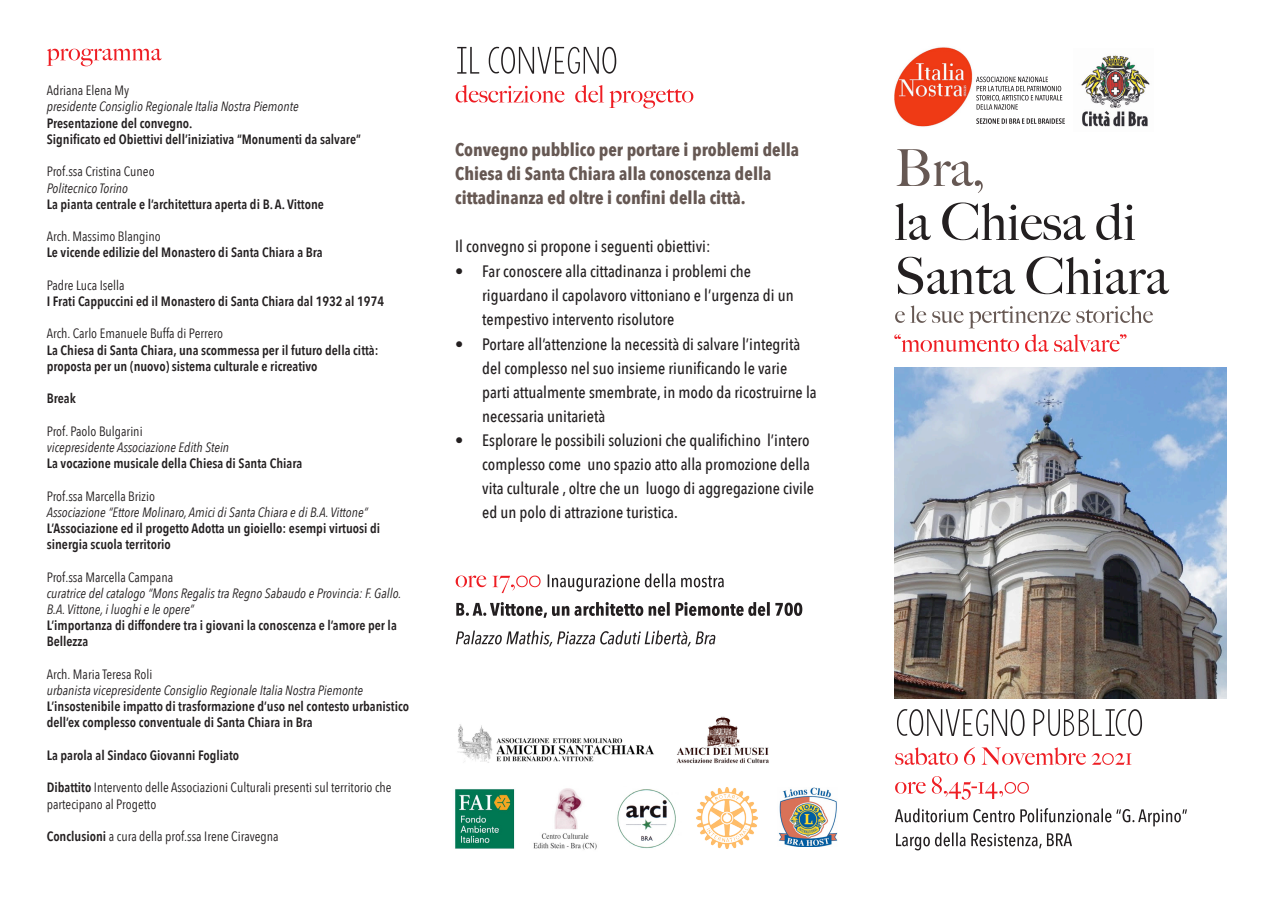
<style>
.page{position:relative;width:1272px;height:902px;background:#fff}
.page>*{position:absolute;margin:0;border:0;box-sizing:border-box;transform-origin:0 0}
.t1{font:700 18px/24px "Avenir Next Condensed";color:#665853}
.t2{font:500 16.5px/24px "Avenir Next Condensed";color:#231f20}
.t3{font:600 13.5px/16.2px "Avenir Next Condensed";color:#231f20}
.t4{font:13.5px/16.2px "Avenir Next Condensed";color:#231f20}
.t5{font:italic 13.5px/16.2px "Avenir Next Condensed";color:#231f20}
.s1{font-weight:600}
</style>
<div class="page">
<svg style="left:894px;top:334px;width:232px;height:18px"></svg>
<svg style="left:895px;top:305px;width:257px;height:23px"></svg>
<svg style="left:897px;top:256px;width:272px;height:38px"></svg>
<svg style="left:895px;top:202px;width:239px;height:38px"></svg>
<svg style="left:896px;top:149px;width:86px;height:44px"></svg>
<img style="left:894px;top:367px;width:332px;height:331px">
<svg style="left:976px;top:118px;width:88px;height:6px"></svg>
<svg style="left:976px;top:77px;width:86px;height:33px"></svg>
<img style="left:894px;top:47px;width:79px;height:80px">
<img style="left:455px;top:789px;width:60px;height:60px">
<img style="left:458px;top:724px;width:196px;height:39px">
<img style="left:617px;top:789px;width:59px;height:60px">
<img style="left:778px;top:787px;width:59px;height:59px">
<img style="left:1081px;top:55px;width:69px;height:72px">
<img style="left:676px;top:716px;width:93px;height:48px">
<img style="left:696px;top:787px;width:62px;height:62px">
<img style="left:533px;top:788px;width:64px;height:62px">
<svg style="left:456px;top:630px;width:259px;height:16px"></svg>
<svg style="left:456px;top:602px;width:346px;height:15px"></svg>
<svg style="left:547px;top:573px;width:176px;height:18px"></svg>
<svg style="left:455px;top:575px;width:85px;height:18px"></svg>
<svg style="left:47px;top:49px;width:115px;height:17px"></svg>
<svg style="left:455px;top:85px;width:238px;height:23px"></svg>
<svg style="left:457px;top:47px;width:159px;height:27px"></svg>
<svg style="left:896px;top:832px;width:175px;height:18px"></svg>
<svg style="left:894px;top:808px;width:292px;height:18px"></svg>
<svg style="left:895px;top:776px;width:133px;height:23px"></svg>
<svg style="left:895px;top:747px;width:236px;height:17px"></svg>
<svg style="left:897px;top:709px;width:245px;height:27px"></svg>
<p class="t4" style="left:47px;top:82px;width:84px">Adriana Elena My</p>
<p class="t5" style="left:47px;top:99px;width:253px">presidente Consiglio Regionale Italia Nostra Piemonte</p>
<p class="t3" style="left:47px;top:114px;width:147px">Presentazione del convegno.</p>
<p class="t3" style="left:47px;top:131px;width:315px">Significato ed Obiettivi dell’iniziativa “Monumenti da salvare”</p>
<p class="t4" style="left:47px;top:163px;width:109px">Prof.ssa Cristina Cuneo</p>
<p class="t5" style="left:47px;top:180px;width:83px">Politecnico Torino</p>
<p class="t3" style="left:47px;top:195px;width:279px">La pianta centrale e l’architettura aperta di B. A. Vittone</p>
<p class="t4" style="left:47px;top:228px;width:115px">Arch. Massimo Blangino</p>
<p class="t3" style="left:47px;top:244px;width:277px">Le vicende edilizie del Monastero di Santa Chiara a Bra</p>
<p class="t4" style="left:47px;top:276px;width:79px">Padre Luca Isella</p>
<p class="t3" style="left:47px;top:293px;width:339px">I Frati Cappuccini ed il Monastero di Santa Chiara dal 1932 al 1974</p>
<p class="t4" style="left:47px;top:325px;width:178px">Arch. Carlo Emanuele Buffa di Perrero</p>
<p class="t3" style="left:47px;top:341px;width:333px">La Chiesa di Santa Chiara, una scommessa per il futuro della città: proposta per un (nuovo) sistema culturale e ricreativo</p>
<p class="t3" style="left:47px;top:390px;width:31px">Break</p>
<p class="t4" style="left:47px;top:422px;width:97px">Prof. Paolo Bulgarini</p>
<p class="t5" style="left:47px;top:439px;width:184px">vicepresidente Associazione Edith Stein</p>
<p class="t3" style="left:47px;top:455px;width:257px">La vocazione musicale della Chiesa di Santa Chiara</p>
<p class="t4" style="left:47px;top:487px;width:110px">Prof.ssa Marcella Brizio</p>
<p class="t5" style="left:47px;top:504px;width:322px">Associazione “Ettore Molinaro, Amici di Santa Chiara e di B.A. Vittone”</p>
<p class="t3" style="left:47px;top:519px;width:335px">L’Associazione ed il progetto Adotta un gioiello: esempi virtuosi di sinergia scuola territorio</p>
<p class="t4" style="left:47px;top:568px;width:128px">Prof.ssa Marcella Campana</p>
<p class="t5" style="left:47px;top:585px;width:356px">curatrice del catalogo “Mons Regalis tra Regno Sabaudo e Provincia: F. Gallo.<br>B.A. Vittone, i luoghi e le opere”</p>
<p class="t3" style="left:47px;top:617px;width:351px">L’importanza di diffondere tra i giovani la conoscenza e l’amore per la<br>Bellezza</p>
<p class="t4" style="left:47px;top:665px;width:107px">Arch. Maria Teresa Roli</p>
<p class="t5" style="left:47px;top:682px;width:318px">urbanista vicepresidente Consiglio Regionale Italia Nostra Piemonte</p>
<p class="t3" style="left:47px;top:698px;width:364px">L’insostenibile impatto di trasformazione d’uso nel contesto urbanistico dell’ex complesso conventuale di Santa Chiara in Bra</p>
<p class="t3" style="left:47px;top:746px;width:194px">La parola al Sindaco Giovanni Fogliato</p>
<p class="t4" style="left:47px;top:778px;width:346px"><span class="s1">Dibattito</span> Intervento delle Associazioni Culturali presenti sul territorio che partecipano al Progetto</p>
<p class="t4" style="left:47px;top:827px;width:233px"><span class="s1">Conclusioni</span> a cura della prof.ssa Irene Ciravegna</p>
<p class="t1" style="left:455px;top:137px;width:345px">Convegno pubblico per portare i problemi della<br>Chiesa di Santa Chiara alla conoscenza della cittadinanza ed oltre i confini della città.</p>
<p class="t2" style="left:455px;top:234px;width:257px">Il convegno si propone i seguenti obiettivi:</p>
<p class="t2" style="left:482px;top:259px;width:313px;text-indent:-27px">• Far conoscere alla cittadinanza i problemi che riguardano il capolavoro vittoniano e l’urgenza di un tempestivo intervento risolutore</p>
<p class="t2" style="left:482px;top:331px;width:336px;text-indent:-27px">• Portare all’attenzione la necessità di salvare l’integrità del complesso nel suo insieme riunificando le varie parti attualmente smembrate, in modo da ricostruirne la necessaria unitarietà</p>
<p class="t2" style="left:482px;top:427px;width:333px;text-indent:-27px">• Esplorare le possibili soluzioni che qualifichino l’intero complesso come uno spazio atto alla promozione della vita culturale , oltre che un luogo di aggregazione civile ed un polo di attrazione turistica.</p>
</div>
